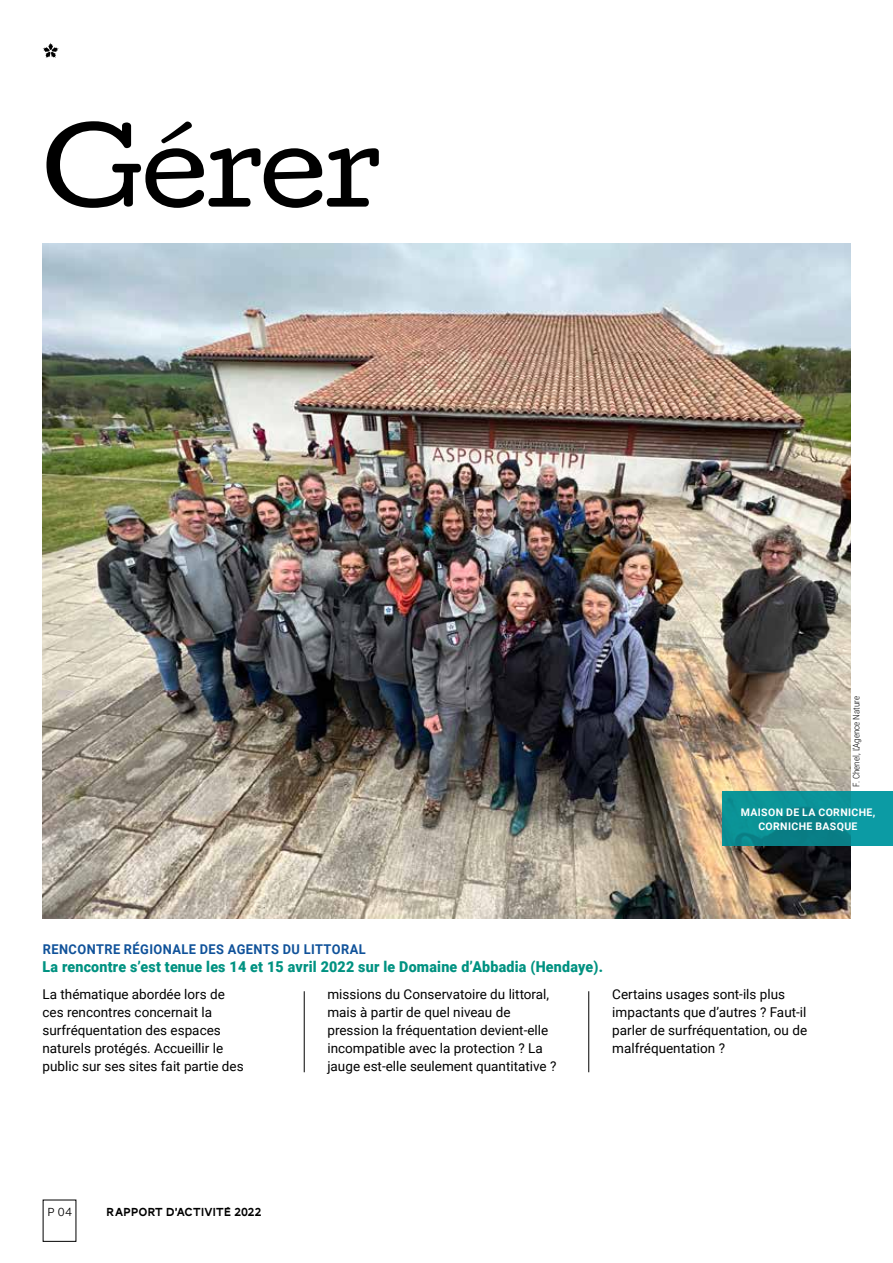
<style>
.page{position:relative;width:893px;height:1263px;background:#fff}
.page>*{position:absolute;margin:0;border:0;box-sizing:border-box;transform-origin:0 0}
.t1{font:100.5px "Cutive";letter-spacing:-.03em;color:#000;scale:1.05 1}
.t2{font:900 15px "Roboto";letter-spacing:.015em;color:#009281;scale:.95 1}
.t3{font:13.5px/18px "Roboto";color:#000}
.t4{font:700 13.5px "Roboto";letter-spacing:.035em;color:#10529a;scale:.95 1}
.t5{font:12px "AW Conqueror Carved One";color:#000}
.t6{font:300 12px "AW Conqueror Sans";color:#000}
.t7{font:700 10.5px/13.5px "Roboto";letter-spacing:.035em;color:#fff;text-align:center}
.t8{font:300 9px "Roboto Condensed";color:#000}
</style>
<div class="page">
<svg style="left:43px;top:43px;width:16px;height:15px"></svg>
<img style="left:42px;top:243px;width:808px;height:675px">
<svg style="left:723px;top:792px;width:170px;height:54px;background:#0a8e95"></svg>
<hr style="left:304px;top:991px;width:1px;height:81px;background:#000">
<hr style="left:588px;top:991px;width:1px;height:81px;background:#000">
<h1 class="t1" style="left:43px;top:91px;width:324px">Gérer</h1>
<p class="t4" style="left:43px;top:940px;width:341px">RENCONTRE RÉGIONALE DES AGENTS DU LITTORAL</p>
<p class="t2" style="left:43px;top:956px;width:592px">La rencontre s’est tenue les 14 et 15 avril 2022 sur le Domaine d’Abbadia (Hendaye).</p>
<p class="t8" style="left:850px;top:787px;width:92px;rotate:-90deg">F. Chenel, L'Agence Nature</p>
<p class="t7" style="left:741px;top:805px;width:136px">MAISON DE LA CORNICHE,<br>CORNICHE BASQUE</p>
<p class="t3" style="left:43px;top:985px;width:203px">La thématique abordée lors de ces rencontres concernait la surfréquentation des espaces naturels protégés. Accueillir le public sur ses sites fait partie des</p>
<p class="t3" style="left:327px;top:985px;width:231px">missions du Conservatoire du littoral, mais à partir de quel niveau de pression la fréquentation devient-elle incompatible avec la protection ? La jauge est-elle seulement quantitative ?</p>
<p class="t3" style="left:612px;top:985px;width:196px">Certains usages sont-ils plus impactants que d’autres ? Faut-il parler de surfréquentation, ou de malfréquentation ?</p>
<p class="t6" style="left:47px;top:1202px;width:26px">P 04</p>
<p class="t5" style="left:106px;top:1207px;width:157px">RAPPORT D’ACTIVITÉ 2022</p>
</div>
